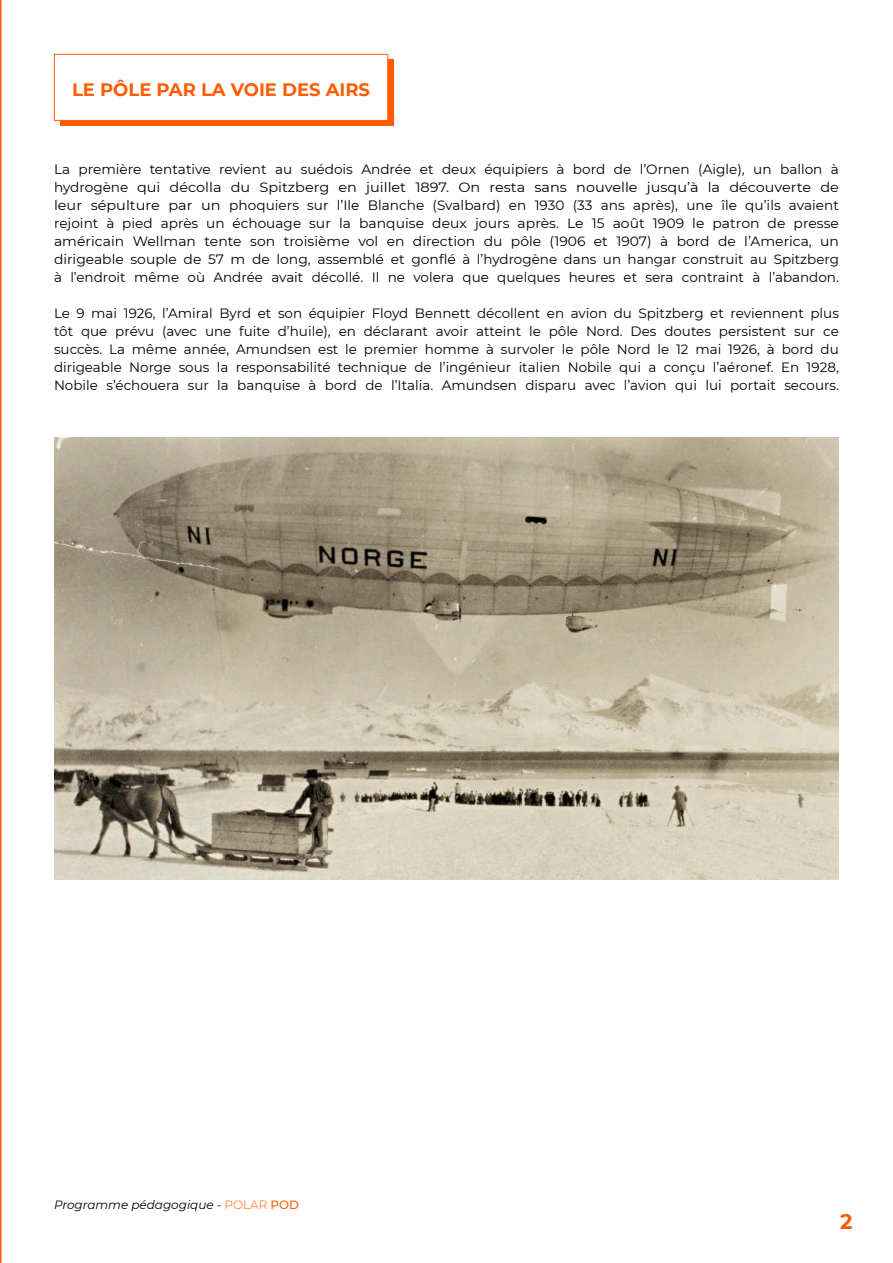
<style>
.page{position:relative;width:893px;height:1263px;background:#fff}
.page>*{position:absolute;margin:0;border:0;box-sizing:border-box;transform-origin:0 0}
.t1{font:700 21px "Montserrat";color:#ff5b00}
.t2{font:700 18px "Montserrat";color:#ff5b00}
.t3{font:13.5px/18px "Montserrat";color:#000;text-align:justify}
.t4{font:italic 12px "Montserrat";color:#000}
.s1{font-weight:300;font-style:normal;color:#ff5b00}
.s2{font-weight:500;font-style:normal;color:#ff5b00}
</style>
<div class="page">
<div style="left:60px;top:59px;width:333px;height:66px;background:#ff5b00"></div>
<div style="left:54px;top:54px;width:334px;height:67px;background:#fff;border:1px solid #ff5b00"></div>
<img style="left:54px;top:437px;width:785px;height:442px">
<hr style="left:0;top:0;width:2px;height:1263px;background:#ff5b00">
<p class="t2" style="left:72px;top:76px;width:300px">LE PÔLE PAR LA VOIE DES AIRS</p>
<p class="t3" style="left:54px;top:160px;width:786px">La première tentative revient au suédois Andrée et deux équipiers à bord de l’Ornen (Aigle), un ballon à hydrogène qui décolla du Spitzberg en juillet 1897. On resta sans nouvelle jusqu’à la découverte de leur sépulture par un phoquiers sur l’Ile Blanche (Svalbard) en 1930 (33 ans après), une île qu’ils avaient rejoint à pied après un échouage sur la banquise deux jours après. Le 15 août 1909 le patron de presse américain Wellman tente son troisième vol en direction du pôle (1906 et 1907) à bord de l’America, un dirigeable souple de 57 m de long, assemblé et gonflé à l’hydrogène dans un hangar construit au Spitzberg à l’endroit même où Andrée avait décollé. Il ne volera que quelques heures et sera contraint à l’abandon.</p>
<p class="t3" style="left:54px;top:304px;width:786px">Le 9 mai 1926, l’Amiral Byrd et son équipier Floyd Bennett décollent en avion du Spitzberg et reviennent plus tôt que prévu (avec une fuite d’huile), en déclarant avoir atteint le pôle Nord. Des doutes persistent sur ce succès. La même année, Amundsen est le premier homme à survoler le pôle Nord le 12 mai 1926, à bord du dirigeable Norge sous la responsabilité technique de l’ingénieur italien Nobile qui a conçu l’aéronef. En 1928, Nobile s’échouera sur la banquise à bord de l’Italia. Amundsen disparu avec l’avion qui lui portait secours.</p>
<p class="t4" style="left:54px;top:1196px;width:247px">Programme pédagogique - <span class="s1">POLAR</span> <span class="s2">POD</span></p>
<p class="t1" style="left:840px;top:1207px;width:14px">2</p>
</div>
